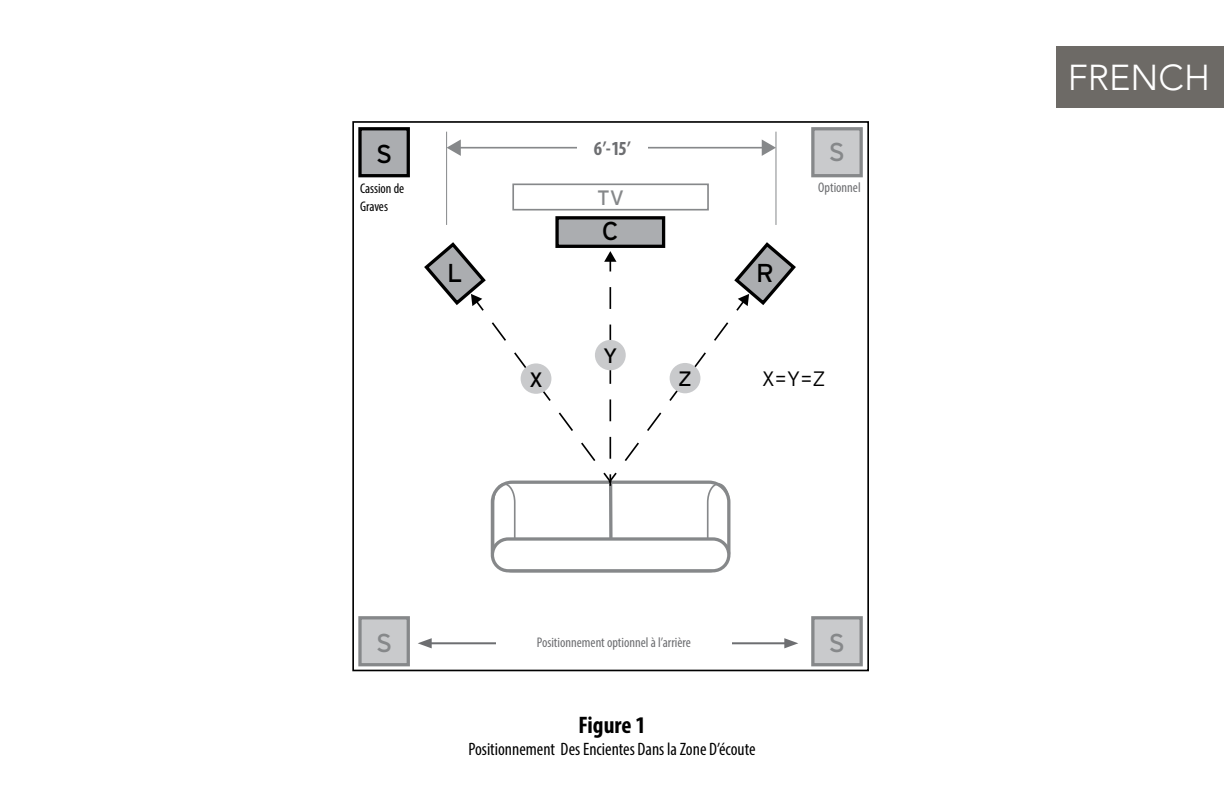
<style>
.page{position:relative;width:1224px;height:792px;background:#fff}
.page>*{position:absolute;margin:0;border:0;box-sizing:border-box;transform-origin:0 0}
.t1{font:300 36px "Avenir";color:#fff}
.t2{font:25.8px "Interstate";color:#000}
.t3{font:25.8px "Interstate";color:#86888a}
.t4{font:700 condensed 24px "Myriad Pro";color:#000}
.t5{font:300 20.8px "Interstate";color:#000}
.t6{font:20.8px "Interstate";color:#000}
.t7{font:20.8px "Interstate";color:#86888a}
.t8{font:700 condensed 20px "Myriad Pro";color:#6d6e71}
.t9{font:condensed 18px "Myriad Pro";color:#000}
.t10{font:condensed 14px "Myriad Pro";color:#6d6e71}
.t11{font:condensed 14px/18px "Myriad Pro";color:#000}
</style>
<div class="page">
<div style="left:813px;top:129px;width:48px;height:47px;background:#c9cacc"></div>
<div style="left:811px;top:127px;width:52px;height:50px;border:3px solid #86888a"></div>
<div style="left:491px;top:537px;width:239px;height:35px;border:3px solid #86888a;border-radius:16px"></div>
<div style="left:360px;top:129px;width:48px;height:47px;background:#abadb0"></div>
<div style="left:358px;top:127px;width:52px;height:50px;border:3px solid #000"></div>
<div style="left:512px;top:184px;width:197px;height:27px;border:2px solid #86888a"></div>
<div style="left:557px;top:218px;width:107px;height:28px;background:#abadb0"></div>
<div style="left:555px;top:216px;width:110px;height:32px;border:3px solid #000"></div>
<hr style="left:458px;top:147px;width:306px;height:2px;background:#86888a">
<svg style="left:447px;top:139px;width:14px;height:17px"></svg>
<svg style="left:762px;top:139px;width:14px;height:17px"></svg>
<hr style="left:446px;top:132px;width:1px;height:93px;background:#86888a">
<hr style="left:776px;top:132px;width:1px;height:93px;background:#86888a">
<svg style="left:424px;top:240px;width:372px;height:322px"></svg>
<div style="left:670px;top:363px;width:30px;height:30px;background:#c9cacc;border-radius:50%"></div>
<div style="left:360px;top:618px;width:48px;height:47px;background:#c9cacc"></div>
<div style="left:358px;top:616px;width:52px;height:50px;border:3px solid #86888a"></div>
<div style="left:352px;top:121px;width:517px;height:550px;border:2px solid #000"></div>
<div style="left:813px;top:618px;width:48px;height:47px;background:#c9cacc"></div>
<div style="left:811px;top:616px;width:52px;height:50px;border:3px solid #86888a"></div>
<div style="left:577px;top:130px;width:70px;height:34px;background:#fff"></div>
<div style="left:1057px;top:46px;width:167px;height:61px;background:#6d6a66"></div>
<hr style="left:429px;top:642px;width:358px;height:2px;background:#6d6e71">
<svg style="left:418px;top:638px;width:14px;height:10px"></svg>
<svg style="left:784px;top:638px;width:14px;height:10px"></svg>
<div style="left:496px;top:636px;width:236px;height:15px;background:#fff"></div>
<p class="t8" style="left:594px;top:136px;width:38px">6 ’- 15 ’</p>
<h2 class="t2" style="left:376px;top:139px;width:18px">S</h2>
<h2 class="t3" style="left:829px;top:137px;width:18px">S</h2>
<p class="t7" style="left:597px;top:186px;width:28px">TV</p>
<h2 class="t2" style="left:602px;top:217px;width:18px">C</h2>
<h2 class="t2" style="left:447px;top:259px;width:17px">L</h2>
<h2 class="t2" style="left:756px;top:259px;width:19px">R</h2>
<p class="t10" style="left:818px;top:179px;width:44px">Optionnel</p>
<p class="t11" style="left:360px;top:179px;width:46px">Cassion de<br>Graves</p>
<p class="t6" style="left:529px;top:368px;width:15px">X</p>
<p class="t6" style="left:603px;top:344px;width:16px">Y</p>
<p class="t6" style="left:678px;top:368px;width:15px">Z</p>
<p class="t5" style="left:762px;top:367px;width:65px">X=Y=Z</p>
<h2 class="t3" style="left:376px;top:628px;width:18px">S</h2>
<h2 class="t3" style="left:829px;top:628px;width:18px">S</h2>
<p class="t10" style="left:537px;top:633px;width:156px">Positionnement optionnel à l’arrière</p>
<h3 class="t4" style="left:578px;top:710px;width:69px">Figure 1</h3>
<p class="t9" style="left:468px;top:738px;width:289px">Positionnement Des Encientes Dans la Zone D’écoute</p>
<h1 class="t1" style="left:1068px;top:56px;width:144px">FRENCH</h1>
</div>
